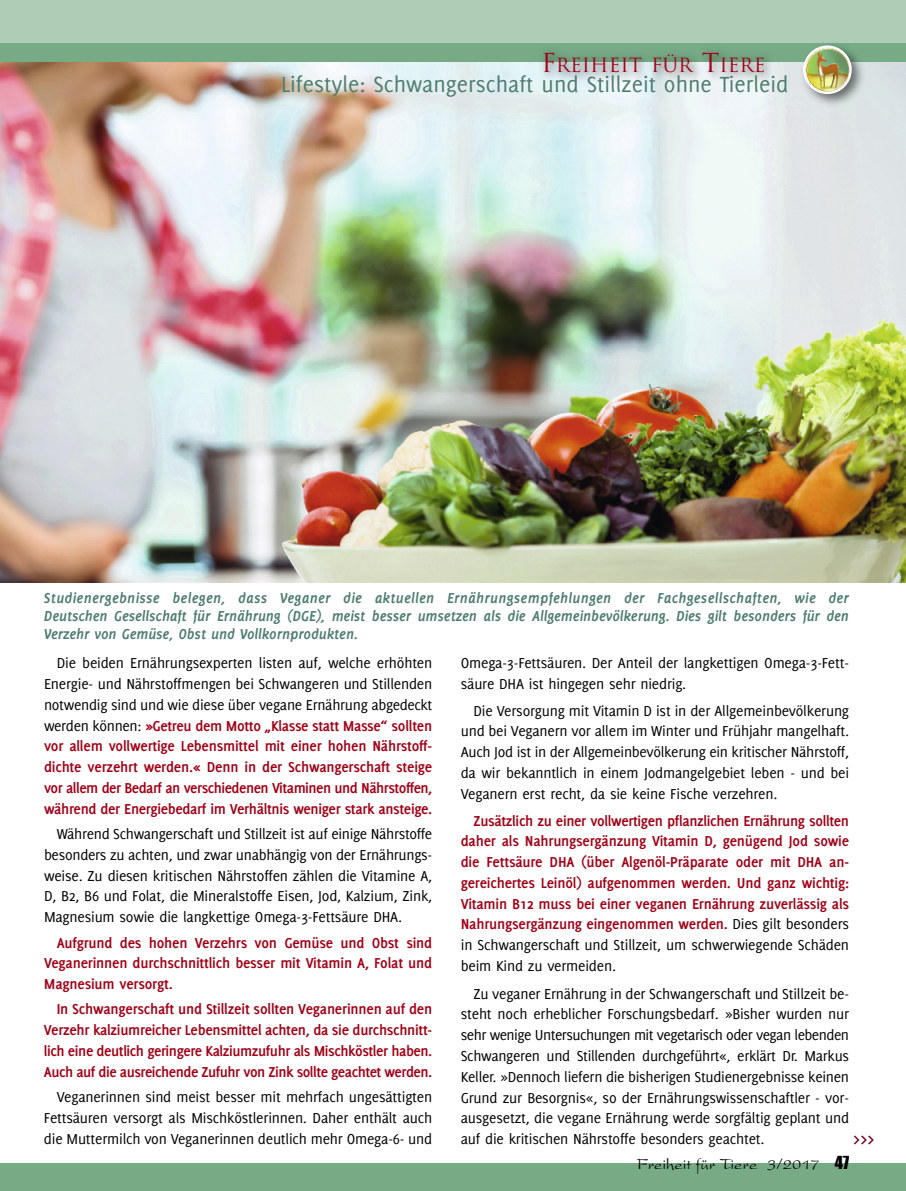
<style>
.page{position:relative;width:906px;height:1191px;background:#fff}
.page>*{position:absolute;margin:0;border:0;box-sizing:border-box;transform-origin:0 0}
.t1{font:24px "Delicious";color:#4e7c6f}
.t2{font:24px "Delicious";color:#70001f}
.t3{font:19.2px "Trajan";color:#a10016}
.t4{font:16.5px "President Plain";color:#000}
.t5{font:15.75px/20.9px "Delicious";letter-spacing:-.015em;color:#000;text-align:justify}
.t6{font:700 15.75px/20.9px "Delicious";letter-spacing:-.025em;color:#a10016;text-align:justify}
.t7{font:italic 700 15.75px/18px "Delicious";letter-spacing:-.01em;color:#4e7c6f;text-align:justify}
.s1{font-size:25.5px}
.s2{font-weight:400;color:#000}
.s3{font-family:"Impact"}
</style>
<div class="page">
<img style="left:0;top:61px;width:906px;height:521px">
<div style="left:0;top:0;width:906px;height:44px;background:#adcdb6"></div>
<div style="left:0;top:43px;width:906px;height:18px;background:#76ab86"></div>
<div style="left:0;top:1163px;width:906px;height:28px;background:#76ab86"></div>
<img style="left:495px;top:51px;width:301px;height:56px">
<img style="left:796px;top:52px;width:74px;height:61px">
<img style="left:803px;top:45px;width:48px;height:49px">
<p class="t3" style="left:541px;top:54px;width:226px"><span class="s1">F</span>REIHEIT FÜR <span class="s1">T</span>IERE</p>
<h1 class="t1" style="left:281px;top:76px;width:509px">Lifestyle: Schwangerschaft und Stillzeit ohne Tierleid</h1>
<p class="t7" style="left:44px;top:590px;width:806px">Studienergebnisse belegen, dass Veganer die aktuellen Ernährungsempfehlungen der Fachgesellschaften, wie der Deutschen Gesellschaft für Ernährung (DGE), meist besser umsetzen als die Allgemeinbevölkerung. Dies gilt besonders für den Verzehr von Gemüse, Obst und Vollkornprodukten.</p>
<p class="t6" style="left:44px;top:653px;width:390px;text-indent:13px"><span class="s2">Die beiden Ernährungsexperten listen auf, welche erhöhten Energie- und Nährstoffmengen bei Schwangeren und Stillenden notwendig sind und wie diese über vegane Ernährung abgedeckt werden können:</span> »Getreu dem Motto „Klasse statt Masse“ sollten vor allem vollwertige Lebensmittel mit einer hohen Nährstoff&shy;dichte verzehrt werden.« Denn in der Schwangerschaft steige vor allem der Bedarf an verschiedenen Vitaminen und Nährstoffen, während der Energiebedarf im Verhältnis weniger stark ansteige.</p>
<p class="t5" style="left:44px;top:824px;width:390px;text-indent:13px">Während Schwangerschaft und Stillzeit ist auf einige Nährstoffe besonders zu achten, und zwar unabhängig von der Ernährungs&shy;weise. Zu diesen kritischen Nährstoffen zählen die Vitamine A, D, B2, B6 und Folat, die Mineralstoffe Eisen, Jod, Kalzium, Zink, Magnesium sowie die langkettige Omega-3-Fettsäure DHA.</p>
<p class="t6" style="left:44px;top:933px;width:390px;text-indent:13px">Aufgrund des hohen Verzehrs von Gemüse und Obst sind Veganerinnen durchschnittlich besser mit Vitamin A, Folat und Magnesium versorgt.</p>
<p class="t6" style="left:44px;top:1000px;width:390px;text-indent:13px">In Schwangerschaft und Stillzeit sollten Veganerinnen auf den Verzehr kalziumreicher Lebensmittel achten, da sie durchschnitt&shy;lich eine deutlich geringere Kalziumzufuhr als Mischköstler haben.<br>Auch auf die ausreichende Zufuhr von Zink sollte geachtet werden.</p>
<p class="t5" style="left:44px;top:1087px;width:390px;text-indent:13px">Veganerinnen sind meist besser mit mehrfach ungesättigten Fettsäuren versorgt als Mischköstlerinnen. Daher enthält auch die Muttermilch von Veganerinnen deutlich mehr Omega-6- und</p>
<p class="t5" style="left:461px;top:653px;width:390px">Omega-3-Fettsäuren. Der Anteil der langkettigen Omega-3-Fett&shy;säure DHA ist hingegen sehr niedrig.</p>
<p class="t5" style="left:461px;top:701px;width:390px;text-indent:13px">Die Versorgung mit Vitamin D ist in der Allgemeinbevölkerung und bei Veganern vor allem im Winter und Frühjahr mangelhaft.<br>Auch Jod ist in der Allgemeinbevölkerung ein kritischer Nährstoff, da wir bekanntlich in einem Jodmangelgebiet leben - und bei Veganern erst recht, da sie keine Fische verzehren.</p>
<p class="t6" style="left:461px;top:811px;width:390px;text-indent:13px">Zusätzlich zu einer vollwertigen pflanzlichen Ernährung sollten daher als Nahrungsergänzung Vitamin D, genügend Jod sowie die Fettsäure DHA (über Algenöl-Präparate oder mit DHA an&shy;gereichertes Leinöl) aufgenommen werden. Und ganz wichtig:<br>Vitamin B12 muss bei einer veganen Ernährung zuverlässig als Nahrungsergänzung eingenommen werden. <span class="s2">Dies gilt besonders in Schwangerschaft und Stillzeit, um schwerwiegende Schäden beim Kind zu vermeiden.</span></p>
<p class="t5" style="left:461px;top:984px;width:390px;text-indent:13px">Zu veganer Ernährung in der Schwangerschaft und Stillzeit be&shy;steht noch erheblicher Forschungsbedarf. »Bisher wurden nur sehr wenige Untersuchungen mit vegetarisch oder vegan lebenden Schwangeren und Stillenden durchgeführt«, erklärt Dr. Markus Keller. »Dennoch liefern die bisherigen Studienergebnisse keinen Grund zur Besorgnis«, so der Ernährungswissenschaftler - vor&shy;ausgesetzt, die vegane Ernährung werde sorgfältig geplant und auf die kritischen Nährstoffe besonders geachtet.</p>
<h1 class="t2" style="left:853px;top:1129px;width:23px">&gt;&gt;&gt;</h1>
<p class="t4" style="left:637px;top:1158px;width:214px">Freiheit für Tiere 3/2017 <span class="s3">47</span></p>
</div>
